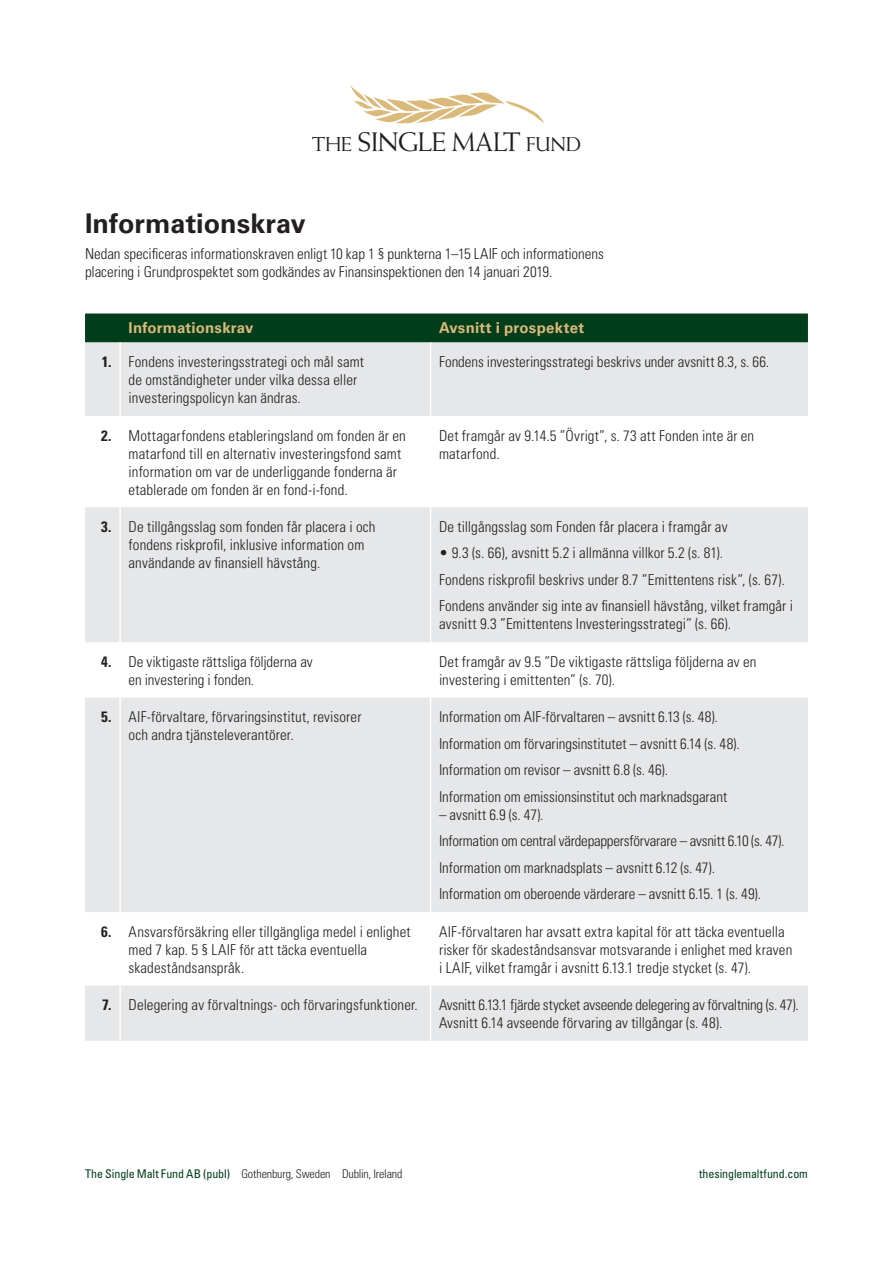
<style>
.page{position:relative;width:893px;height:1263px;background:#fff}
.page>*{position:absolute;margin:0;border:0;box-sizing:border-box;transform-origin:0 0}
.t1{font:700 27px "Univers LT";color:#231f20}
.t2{font:26.85px "Weiss Std";letter-spacing:-.025em;color:#231f20}
.t3{font:300 condensed 15px/18px "Univers LT";letter-spacing:.005em;color:#231f20}
.t4{font:300 condensed 15px/18px "Univers LT";letter-spacing:-.015em;color:#231f20}
.t5{font:700 15px "Univers LT";letter-spacing:.015em;color:#dab97a}
.t6{font:300 condensed 12px "Univers LT";letter-spacing:-.01em;color:#231f20}
.t7{font:condensed 12px "Univers LT";letter-spacing:-.005em;color:#003d1b}
.s1{font-size:20.1px}
.s2{font-weight:700}
.s3{font-weight:400;color:#003d1b}
</style>
<div class="page">
<svg style="left:350px;top:85px;width:194px;height:39px"></svg>
<div style="left:85px;top:313px;width:723px;height:29px;background:#003d1b"></div>
<svg style="left:85px;top:342px;width:723px;height:699px;fill:#e6e7e9"></svg>
<hr style="left:119px;top:342px;width:2px;height:74px;background:#fff">
<hr style="left:430px;top:342px;width:1px;height:74px;background:#fff">
<hr style="left:119px;top:416px;width:2px;height:91px;background:#fff">
<hr style="left:430px;top:416px;width:1px;height:91px;background:#fff">
<hr style="left:119px;top:507px;width:2px;height:135px;background:#fff">
<hr style="left:430px;top:507px;width:1px;height:135px;background:#fff">
<hr style="left:119px;top:642px;width:2px;height:56px;background:#fff">
<hr style="left:430px;top:642px;width:1px;height:56px;background:#fff">
<hr style="left:119px;top:698px;width:2px;height:214px;background:#fff">
<hr style="left:430px;top:698px;width:1px;height:214px;background:#fff">
<hr style="left:119px;top:912px;width:2px;height:73px;background:#fff">
<hr style="left:430px;top:912px;width:1px;height:73px;background:#fff">
<hr style="left:119px;top:985px;width:2px;height:56px;background:#fff">
<hr style="left:430px;top:985px;width:1px;height:56px;background:#fff">
<h2 class="t2" style="left:312px;top:126px;width:271px"><span class="s1">THE</span> SINGLE MALT <span class="s1">FUND</span></h2>
<h1 class="t1" style="left:85px;top:208px;width:222px">Informationskrav</h1>
<p class="t3" style="left:85px;top:245px;width:520px">Nedan specificeras informationskraven enligt 10 kap 1 § punkterna 1–15 LAIF och informationens placering i Grundprospektet som godkändes av Finansinspektionen den 14 januari 2019.</p>
<p class="t5" style="left:129px;top:319px;width:126px">Informationskrav</p>
<p class="t5" style="left:439px;top:319px;width:147px">Avsnitt i prospektet</p>
<p class="t3" style="left:129px;top:353px;width:237px;text-indent:-27px"><span class="s2">1.</span> Fondens investeringsstrategi och mål samt de omständigheter under vilka dessa eller investeringspolicyn kan ändras.</p>
<p class="t3" style="left:439px;top:353px;width:332px">Fondens investeringsstrategi beskrivs under avsnitt 8.3, s. 66.</p>
<p class="t3" style="left:129px;top:426px;width:279px;text-indent:-28px"><span class="s2">2.</span> Mottagarfondens etableringsland om fonden är en matarfond till en alternativ investeringsfond samt information om var de underliggande fonderna är etablerade om fonden är en fond-i-fond.</p>
<p class="t3" style="left:439px;top:426px;width:317px">Det framgår av 9.14.5 ”Övrigt”, s. 73 att Fonden inte är en matarfond.</p>
<p class="t3" style="left:129px;top:518px;width:248px;text-indent:-27px"><span class="s2">3.</span> De tillgångsslag som fonden får placera i och fondens riskprofil, inklusive information om användande av finansiell hävstång.</p>
<p class="t3" style="left:439px;top:518px;width:290px">De tillgångsslag som Fonden får placera i framgår av</p>
<p class="t3" style="left:439px;top:540px;width:356px;line-height:26.5px">• 9.3 (s. 66), avsnitt 5.2 i allmänna villkor 5.2 (s. 81).<br>Fondens riskprofil beskrivs under 8.7 ”Emittentens risk”, (s. 67).<br>Fondens använder sig inte av finansiell hävstång, vilket framgår i</p>
<p class="t3" style="left:439px;top:615px;width:294px">avsnitt 9.3 ”Emittentens Investeringsstrategi” (s. 66).</p>
<p class="t3" style="left:129px;top:653px;width:186px;text-indent:-27px"><span class="s2">4.</span> De viktigaste rättsliga följderna av en investering i fonden.</p>
<p class="t3" style="left:439px;top:653px;width:319px">Det framgår av 9.5 ”De viktigaste rättsliga följderna av en investering i emittenten” (s. 70).</p>
<p class="t3" style="left:129px;top:708px;width:234px;text-indent:-27px"><span class="s2">5.</span> AIF-förvaltare, förvaringsinstitut, revisorer och andra tjänsteleverantörer.</p>
<p class="t3" style="left:439px;top:704px;width:302px;line-height:26.5px">Information om AIF-förvaltaren – avsnitt 6.13 (s. 48).<br>Information om förvaringsinstitutet – avsnitt 6.14 (s. 48).<br>Information om revisor – avsnitt 6.8 (s. 46).<br>Information om emissionsinstitut och marknadsgarant</p>
<p class="t3" style="left:439px;top:801px;width:347px;line-height:26.5px">– avsnitt 6.9 (s. 47).<br>Information om central värdepappersförvarare – avsnitt 6.10 (s. 47).<br>Information om marknadsplats – avsnitt 6.12 (s. 47).<br>Information om oberoende värderare – avsnitt 6.15. 1 (s. 49).</p>
<p class="t3" style="left:129px;top:922px;width:284px;text-indent:-27px"><span class="s2">6.</span> Ansvarsförsäkring eller tillgängliga medel i enlighet med 7 kap. 5 § LAIF för att täcka eventuella skadeståndsanspråk.</p>
<p class="t3" style="left:439px;top:922px;width:355px">AIF-förvaltaren har avsatt extra kapital för att täcka eventuella risker för skadeståndsansvar motsvarande i enlighet med kraven i LAIF, vilket framgår i avsnitt 6.13.1 tredje stycket (s. 47).</p>
<p class="t3" style="left:102px;top:996px;width:317px"><span class="s2">7.</span> Delegering av förvaltnings- och förvaringsfunktioner.</p>
<p class="t4" style="left:439px;top:996px;width:361px">Avsnitt 6.13.1 fjärde stycket avseende delegering av förvaltning (s. 47).<br>Avsnitt 6.14 avseende förvaring av tillgångar (s. 48).</p>
<p class="t6" style="left:85px;top:1166px;width:319px"><span class="s3">The Single Malt Fund AB (publ)</span> Gothenburg, Sweden Dublin, Ireland</p>
<p class="t7" style="left:699px;top:1166px;width:110px">thesinglemaltfund.com</p>
</div>
